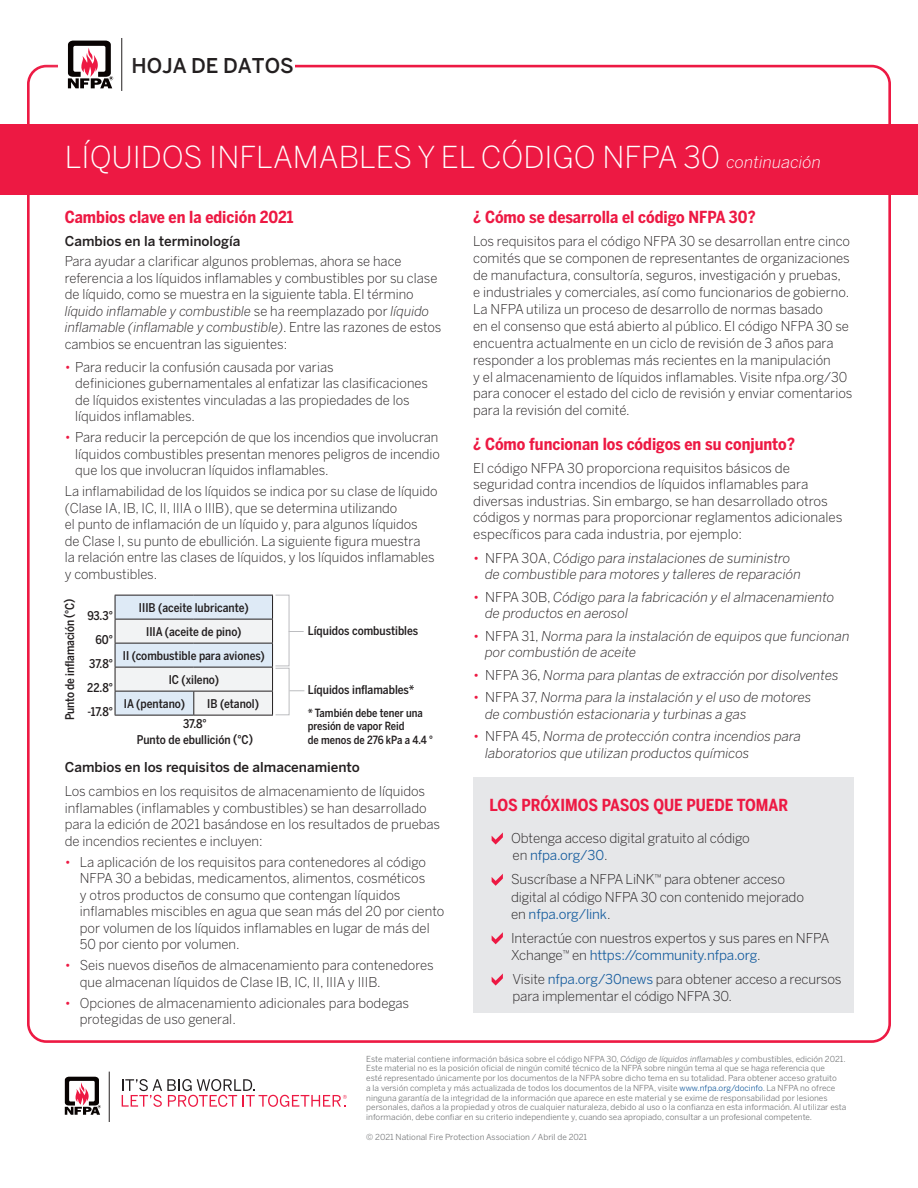
<style>
.page{position:relative;width:918px;height:1188px;background:#fff}
.page>*{position:absolute;margin:0;border:0;box-sizing:border-box;transform-origin:0 0}
.t1{font:300 30px "Benton Sans";color:#fff}
.t2{font:500 20.25px "Benton Sans";color:#231f20}
.TX1{font:700 16.5px "Benton Sans Condensed";color:#ed1943}
.Body_Copy{font:300 13.5px/16.5px "Benton Sans";color:#231f20}
.t3{font:italic 300 13.5px/16.5px "Benton Sans";color:#231f20}
.t4{font:500 13.5px "Benton Sans";color:#231f20}
.t5{font:500 12px "Benton Sans Condensed";color:#231f20}
.t6{font:500 11.25px/13.5px "Benton Sans Condensed";color:#231f20}
.t7{font:8.25px/9.8px "Benton Sans";color:#76787a}
.s1{font-style:italic;font-size:16.5px}
.s2{font-style:italic}
.s3{color:#ed1943}
.s4{font-style:normal;color:#ed1943}
.s5{font-style:normal}
.s6{font-weight:400;color:#175d9e}
.s7{color:#175d9e}
</style>
<div class="page">
<div style="left:473px;top:777px;width:380px;height:235px;background:#e6e7e9"></div>
<svg style="left:68px;top:41px;width:45px;height:47px"></svg>
<hr style="left:121px;top:38px;width:1px;height:53px;background:#231f20">
<svg style="left:65px;top:1077px;width:36px;height:38px"></svg>
<hr style="left:109px;top:1072px;width:1px;height:50px;background:#231f20">
<svg style="left:122px;top:1079px;width:225px;height:28px"></svg>
<div style="left:0;top:124px;width:918px;height:70px;background:#ed1943"></div>
<svg style="left:115px;top:595px;width:158px;height:120px"></svg>
<hr style="left:115px;top:715px;width:79px;height:1px;background:#231f20">
<hr style="left:194px;top:715px;width:79px;height:1px;background:#231f20">
<div style="left:275px;top:595px;width:14px;height:71px;border:1px solid #bcbdc0"></div>
<div style="left:275px;top:668px;width:14px;height:47px;border:1px solid #bcbdc0"></div>
<svg style="left:289px;top:631px;width:15px;height:1px"></svg>
<svg style="left:289px;top:690px;width:15px;height:1px"></svg>
<svg style="left:492px;top:832px;width:11px;height:13px"></svg>
<svg style="left:492px;top:932px;width:11px;height:12px"></svg>
<svg style="left:492px;top:973px;width:11px;height:13px"></svg>
<svg style="left:492px;top:874px;width:11px;height:12px"></svg>
<p class="t2" style="left:131px;top:53px;width:164px">HOJA DE DATOS</p>
<p class="t1" style="left:65px;top:139px;width:758px">LÍQUIDOS INFLAMABLES Y EL CÓDIGO NFPA 30 <span class="s1">continuación</span></p>
<p class="TX1" style="left:65px;top:207px;width:230px">Cambios clave en la edición 2021</p>
<p class="t4" style="left:65px;top:233px;width:177px">Cambios en la terminología</p>
<p class="Body_Copy" style="left:65px;top:253px;width:378px">Para ayudar a clarificar algunos problemas, ahora se hace referencia a los líquidos inflamables y combustibles por su clase de líquido, como se muestra en la siguiente tabla. El término <span class="s2">líquido inflamable y combustible</span> se ha reemplazado por <span class="s2">líquido inflamable (inflamable y combustible)</span>. Entre las razones de estos cambios se encuentran las siguientes:</p>
<p class="Body_Copy" style="left:75px;top:358px;width:354px;text-indent:-10px"><span class="s3">•</span> Para reducir la confusión causada por varias<br>definiciones gubernamentales al enfatizar las clasificaciones de líquidos existentes vinculadas a las propiedades de los líquidos inflamables.</p>
<p class="Body_Copy" style="left:75px;top:429px;width:366px;text-align:justify;text-indent:-10px"><span class="s3">•</span> Para reducir la percepción de que los incendios que involucran líquidos combustibles presentan menores peligros de incendio que los que involucran líquidos inflamables.</p>
<p class="Body_Copy" style="left:65px;top:483px;width:374px">La inflamabilidad de los líquidos se indica por su clase de líquido (Clase IA, IB, IC, II, IIIA o IIIB), que se determina utilizando<br>el punto de inflamación de un líquido y, para algunos líquidos<br>de Clase I, su punto de ebullición. La siguiente figura muestra<br>la relación entre las clases de líquidos, y los líquidos inflamables y combustibles.</p>
<p class="t5" style="left:62px;top:720px;width:123px;rotate:-90deg">Punto de inflamación (°C)</p>
<p class="t5" style="left:87px;top:608px;width:27px">93.3°</p>
<p class="t5" style="left:95px;top:632px;width:19px">60°</p>
<p class="t5" style="left:89px;top:656px;width:25px">37.8°</p>
<p class="t5" style="left:87px;top:680px;width:27px">22.8°</p>
<p class="t5" style="left:88px;top:704px;width:27px">-17.8°</p>
<p class="t5" style="left:139px;top:600px;width:111px">IIIB (aceite lubricante)</p>
<p class="t5" style="left:146px;top:624px;width:97px">IIIA (aceite de pino)</p>
<p class="t5" style="left:123px;top:648px;width:143px">II (combustible para aviones)</p>
<p class="t5" style="left:169px;top:672px;width:52px">IC (xileno)</p>
<p class="t5" style="left:124px;top:696px;width:62px">IA (pentano)</p>
<p class="t5" style="left:207px;top:696px;width:53px">IB (etanol)</p>
<p class="t5" style="left:183px;top:716px;width:25px">37.8°</p>
<p class="t5" style="left:137px;top:733px;width:118px">Punto de ebullición (°C)</p>
<p class="t5" style="left:308px;top:624px;width:112px">Líquidos combustibles</p>
<p class="t5" style="left:308px;top:683px;width:108px">Líquidos inflamables*</p>
<p class="t6" style="left:308px;top:706px;width:127px">* También debe tener una presión de vapor Reid<br>de menos de 276 kPa a 4.4 °</p>
<p class="t4" style="left:65px;top:759px;width:297px">Cambios en los requisitos de almacenamiento</p>
<p class="Body_Copy" style="left:65px;top:783px;width:377px">Los cambios en los requisitos de almacenamiento de líquidos inflamables (inflamables y combustibles) se han desarrollado para la edición de 2021 basándose en los resultados de pruebas de incendios recientes e incluyen:</p>
<p class="Body_Copy" style="left:80px;top:854px;width:366px;text-indent:-15px"><span class="s3">•</span> La aplicación de los requisitos para contenedores al código NFPA 30 a bebidas, medicamentos, alimentos, cosméticos<br>y otros productos de consumo que contengan líquidos inflamables miscibles en agua que sean más del 20 por ciento por volumen de los líquidos inflamables en lugar de más del 50 por ciento por volumen.</p>
<p class="Body_Copy" style="left:80px;top:957px;width:355px;text-indent:-15px"><span class="s3">•</span> Seis nuevos diseños de almacenamiento para contenedores que almacenan líquidos de Clase IB, IC, II, IIIA y IIIB.</p>
<p class="Body_Copy" style="left:80px;top:995px;width:331px;text-indent:-15px"><span class="s3">•</span> Opciones de almacenamiento adicionales para bodegas protegidas de uso general.</p>
<p class="TX1" style="left:473px;top:207px;width:284px">¿ Cómo se desarrolla el código NFPA 30?</p>
<p class="Body_Copy" style="left:473px;top:233px;width:381px;line-height:17px">Los requisitos para el código NFPA 30 se desarrollan entre cinco comités que se componen de representantes de organizaciones de manufactura, consultoría, seguros, investigación y pruebas,<br>e industriales y comerciales, así como funcionarios de gobierno.<br>La NFPA utiliza un proceso de desarrollo de normas basado<br>en el consenso que está abierto al público. El código NFPA 30 se encuentra actualmente en un ciclo de revisión de 3 años para responder a los problemas más recientes en la manipulación<br>y el almacenamiento de líquidos inflamables. Visite nfpa.org/30 para conocer el estado del ciclo de revisión y enviar comentarios para la revisión del comité.</p>
<p class="TX1" style="left:473px;top:434px;width:323px">¿ Cómo funcionan los códigos en su conjunto?</p>
<p class="Body_Copy" style="left:473px;top:460px;width:371px">El código NFPA 30 proporciona requisitos básicos de seguridad contra incendios de líquidos inflamables para diversas industrias. Sin embargo, se han desarrollado otros códigos y normas para proporcionar reglamentos adicionales específicos para cada industria, por ejemplo:</p>
<p class="t3" style="left:485px;top:550px;width:317px;text-indent:-12px"><span class="s4">•</span> <span class="s5">NFPA 30A,</span> Código para instalaciones de suministro de combustible para motores y talleres de reparación</p>
<p class="t3" style="left:485px;top:589px;width:351px;text-indent:-12px"><span class="s4">•</span> <span class="s5">NFPA 30B,</span> Código para la fabricación y el almacenamiento de productos en aerosol</p>
<p class="t3" style="left:485px;top:628px;width:366px;text-indent:-12px"><span class="s4">•</span> <span class="s5">NFPA 31,</span> Norma para la instalación de equipos que funcionan por combustión de aceite</p>
<p class="t3" style="left:473px;top:667px;width:367px"><span class="s4">•</span> <span class="s5">NFPA 36,</span> Norma para plantas de extracción por disolventes</p>
<p class="t3" style="left:485px;top:689px;width:328px;text-indent:-12px"><span class="s4">•</span> <span class="s5">NFPA 37,</span> Norma para la instalación y el uso de motores de combustión estacionaria y turbinas a gas</p>
<p class="t3" style="left:485px;top:728px;width:317px;text-indent:-12px"><span class="s4">•</span> <span class="s5">NFPA 45,</span> Norma de protección contra incendios para laboratorios que utilizan productos químicos</p>
<p class="TX1" style="left:489px;top:795px;width:300px">LOS PRÓXIMOS PASOS QUE PUEDE TOMAR</p>
<p class="Body_Copy" style="left:511px;top:830px;width:240px;line-height:17.2px">Obtenga acceso digital gratuito al código en <span class="s6">nfpa.org/30</span>.</p>
<p class="Body_Copy" style="left:511px;top:871px;width:294px;line-height:17.2px">Suscríbase a NFPA LiNK<sup>™</sup> para obtener acceso digital al código NFPA 30 con contenido mejorado en <span class="s6">nfpa.org/link</span>.</p>
<p class="Body_Copy" style="left:511px;top:929px;width:320px;line-height:17.2px">Interactúe con nuestros expertos y sus pares en NFPA<br>Xchange<sup>™</sup> en <span class="s6">https://community.nfpa.org</span>.</p>
<p class="Body_Copy" style="left:513px;top:971px;width:330px;line-height:17.2px">Visite <span class="s6">nfpa.org/30news</span> para obtener acceso a recursos para implementar el código NFPA 30.</p>
<p class="t7" style="left:366px;top:1054px;width:482px">Este material contiene información básica sobre el código NFPA 30, <span class="s2">Código de líquidos inflamables y</span> combustibles, edición 2021.<br>Este material no es la posición oficial de ningún comité técnico de la NFPA sobre ningún tema al que se haga referencia que<br>esté representado únicamente por los documentos de la NFPA sobre dicho tema en su totalidad. Para obtener acceso gratuito<br>a la versión completa y más actualizada de todos los documentos de la NFPA, visite <span class="s7">www.nfpa.org/docinfo</span>. La NFPA no ofrece ninguna garantía de la integridad de la información que aparece en este material y se exime de responsabilidad por lesiones personales, daños a la propiedad y otros de cualquier naturaleza, debido al uso o la confianza en esta información. Al utilizar esta información, debe confiar en su criterio independiente y, cuando sea apropiado, consultar a un profesional competente.</p>
<p class="t7" style="left:366px;top:1132px;width:222px">© 2021 National Fire Protection Association / Abril de 2021</p>
</div>
